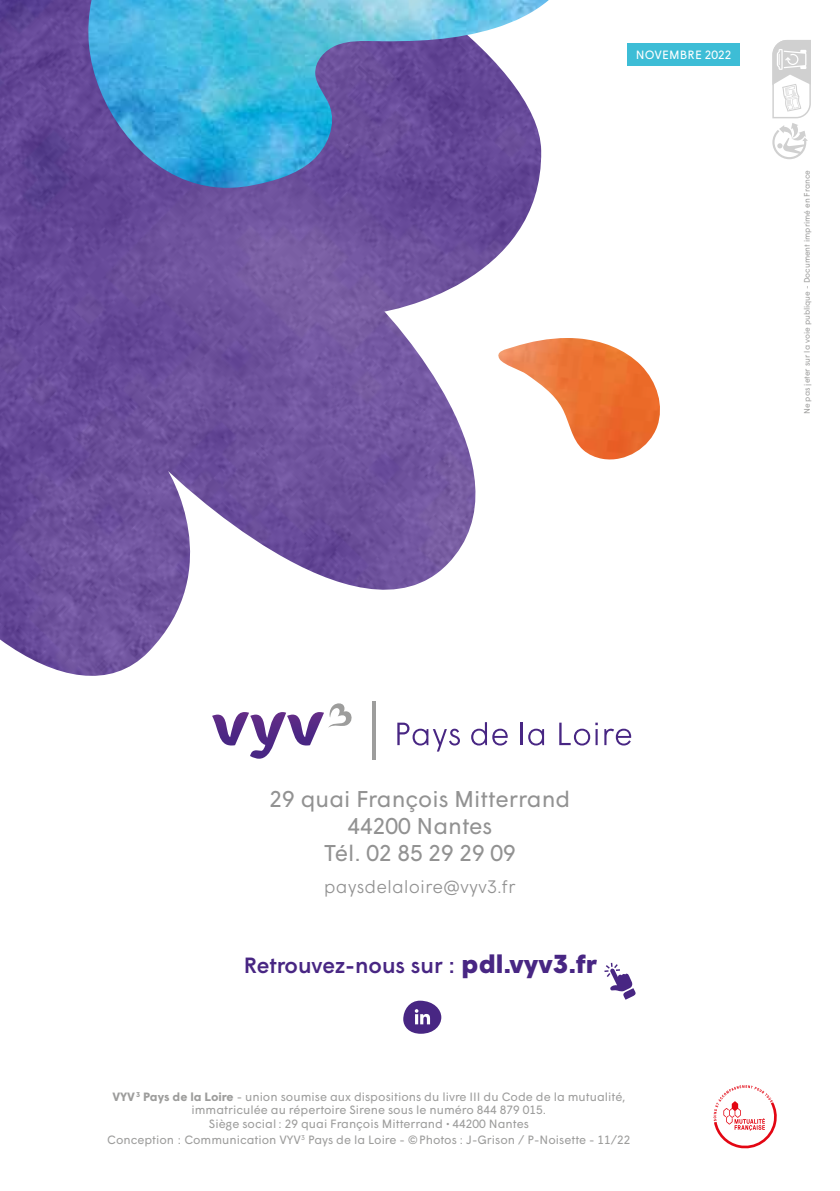
<style>
.page{position:relative;width:840px;height:1191px;background:#fff}
.page>*{position:absolute;margin:0;border:0;box-sizing:border-box;transform-origin:0 0}
.t1{font:22.8px/26.6px "Wigrum";color:#929292;text-align:center}
.t2{font:500 22px "Wigrum";color:#482683}
.t3{font:300 18px "Wigrum";color:#929292}
.t4{font:12px/13.6px "Wigrum";color:#9d9d9c;text-align:center}
.t5{font:12px "Wigrum";letter-spacing:.005em;color:#fff}
.t6{font:8px "Wigrum";color:#9d9d9c}
.s1{font-weight:900;font-size:26px}
.s2{font-weight:700}
</style>
<div class="page">
<img style="left:0;top:0;width:537px;height:676px">
<img style="left:87px;top:0;width:461px;height:189px">
<img style="left:494px;top:338px;width:166px;height:125px">
<div style="left:627px;top:43px;width:112px;height:23px;background:#3dbdd6"></div>
<svg style="left:212px;top:701px;width:420px;height:59px"></svg>
<svg style="left:713px;top:1085px;width:64px;height:64px"></svg>
<svg style="left:403px;top:1000px;width:38px;height:33px"></svg>
<svg style="left:604px;top:962px;width:31px;height:37px"></svg>
<svg style="left:772px;top:40px;width:39px;height:120px"></svg>
<p class="t5" style="left:635px;top:46px;width:97px">NOVEMBRE 2022</p>
<p class="t6" style="left:800px;top:414px;width:245px;rotate:-90deg">Ne pas jeter sur la voie publique - Document imprimé en France</p>
<h1 class="t1" style="left:269px;top:784px;width:302px">29 quai François Mitterrand<br>44200 Nantes<br>Tél. 02 85 29 29 09</h1>
<h3 class="t3" style="left:324px;top:873px;width:193px">paysdelaloire@vyv3.fr</h3>
<h2 class="t2" style="left:244px;top:948px;width:355px">Retrouvez-nous sur : <span class="s1">pdl.vyv3.fr</span></h2>
<p class="t4" style="left:112px;top:1088px;width:514px"><span class="s2">VYV</span> <sup>3</sup> <span class="s2">Pays de la Loire</span> - union soumise aux dispositions du livre III du Code de la mutualité, immatriculée au répertoire Sirene sous le numéro 844 879 015.<br>Siège social : 29 quai François Mitterrand • 44200 Nantes</p>
<p class="t4" style="left:107px;top:1132px;width:524px">Conception : Communication VYV<sup>3</sup> Pays de la Loire - © Photos : J-Grison / P-Noisette - 11/22</p>
</div>
